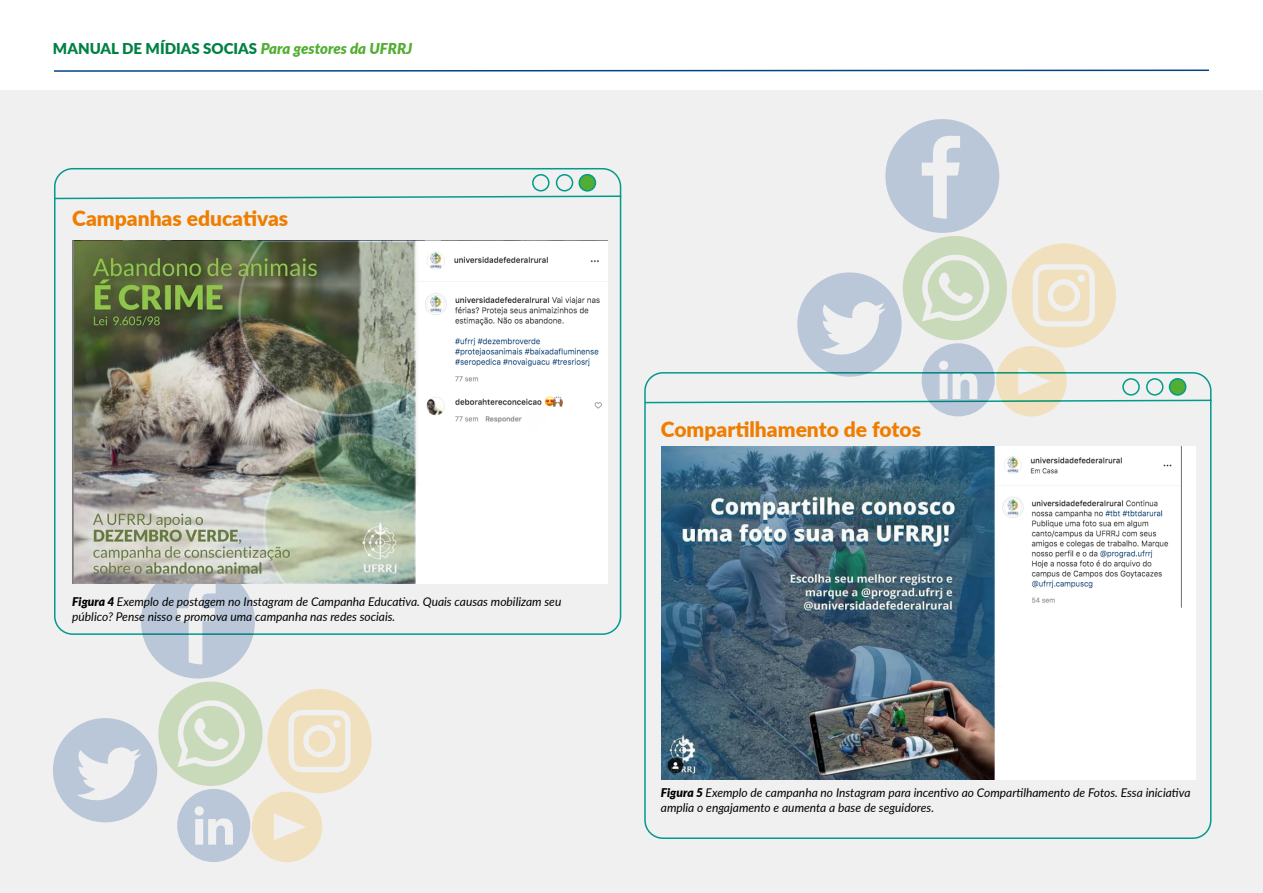
<style>
.page{position:relative;width:1263px;height:893px;background:#fff}
.page>*{position:absolute;margin:0;border:0;box-sizing:border-box;transform-origin:0 0}
.t1{font:900 21px "Lato";color:#ef7d00}
.t2{font:900 15px "Lato";color:#008244}
.t3{font:italic 12px/14.4px "Lato";color:#000}
.s1{font-style:italic;color:#52ae32}
.s2{font-weight:900}
</style>
<div class="page">
<svg style="left:54px;top:69px;width:1155px;height:3px"></svg>
<div style="left:0;top:90px;width:1263px;height:803px;background:#f0f0f0"></div>
<div style="left:54px;top:168px;width:567px;height:467px;border:2px solid #009b8b;border-radius:18px"></div>
<svg style="left:54px;top:195px;width:568px;height:5px"></svg>
<div style="left:532px;top:174px;width:18px;height:17px;border:2px solid #009b8b;border-radius:50%"></div>
<div style="left:556px;top:174px;width:17px;height:17px;border:2px solid #009b8b;border-radius:50%"></div>
<div style="left:579px;top:175px;width:16px;height:16px;background:#52ae32;border-radius:50%"></div>
<div style="left:578px;top:174px;width:18px;height:18px;border:2px solid #009b8b;border-radius:50%"></div>
<div style="left:661px;top:446px;width:535px;height:334px;background:#fff"></div>
<img style="left:661px;top:446px;width:521px;height:333px">
<div style="left:158px;top:682px;width:105px;height:104px;background:#c9daba;border-radius:50%"></div>
<div style="left:141px;top:565px;width:114px;height:114px;background:#b9c7d9;border-radius:50%"></div>
<svg style="left:177px;top:583px;width:39px;height:81px"></svg>
<div style="left:53px;top:718px;width:104px;height:104px;background:#b9c7d9;border-radius:50%"></div>
<svg style="left:77px;top:747px;width:64px;height:54px"></svg>
<div style="left:177px;top:789px;width:73px;height:73px;background:#b9c7d9;border-radius:50%"></div>
<svg style="left:195px;top:806px;width:38px;height:39px"></svg>
<div style="left:267px;top:689px;width:105px;height:104px;background:#f0e0be;border-radius:50%"></div>
<svg style="left:288px;top:710px;width:63px;height:62px"></svg>
<div style="left:333px;top:720px;width:8px;height:8px;background:#f0f0f0;border-radius:50%"></div>
<div style="left:252px;top:792px;width:70px;height:70px;background:#f0e0be;border-radius:50%"></div>
<svg style="left:274px;top:813px;width:32px;height:27px"></svg>
<svg style="left:171px;top:699px;width:74px;height:68px"></svg>
<img style="left:72px;top:240px;width:535px;height:343px">
<div style="left:903px;top:236px;width:104px;height:104px;background:#c9daba;border-radius:50%"></div>
<div style="left:885px;top:119px;width:114px;height:114px;background:#b9c7d9;border-radius:50%"></div>
<svg style="left:922px;top:135px;width:38px;height:84px"></svg>
<div style="left:797px;top:272px;width:105px;height:105px;background:#b9c7d9;border-radius:50%"></div>
<svg style="left:821px;top:301px;width:64px;height:54px"></svg>
<div style="left:921px;top:343px;width:74px;height:73px;background:#b9c7d9;border-radius:50%"></div>
<div style="left:1012px;top:243px;width:104px;height:105px;background:#f0e0be;border-radius:50%"></div>
<svg style="left:1033px;top:264px;width:62px;height:63px"></svg>
<div style="left:1077px;top:275px;width:8px;height:7px;background:#f0f0f0;border-radius:50%"></div>
<div style="left:996px;top:346px;width:71px;height:70px;background:#f0e0be;border-radius:50%"></div>
<svg style="left:644px;top:361px;width:568px;height:43px"></svg>
<svg style="left:915px;top:252px;width:75px;height:70px"></svg>
<p class="t2" style="left:53px;top:37px;width:361px">MANUAL DE MÍDIAS SOCIAS <span class="s1">Para gestores da UFRRJ</span></p>
<h1 class="t1" style="left:72px;top:203px;width:218px">Campanhas educativas</h1>
<p class="t3" style="left:72px;top:594px;width:491px"><span class="s2">Figura 4</span> Exemplo de postagem no Instagram de Campanha Educativa. Quais causas mobilizam seu público? Pense nisso e promova uma campanha nas redes sociais.</p>
<h1 class="t1" style="left:661px;top:414px;width:262px">Compartilhamento de fotos</h1>
<p class="t3" style="left:661px;top:785px;width:531px"><span class="s2">Figura 5</span> Exemplo de campanha no Instagram para incentivo ao Compartilhamento de Fotos. Essa iniciativa amplia o engajamento e aumenta a base de seguidores.</p>
</div>
